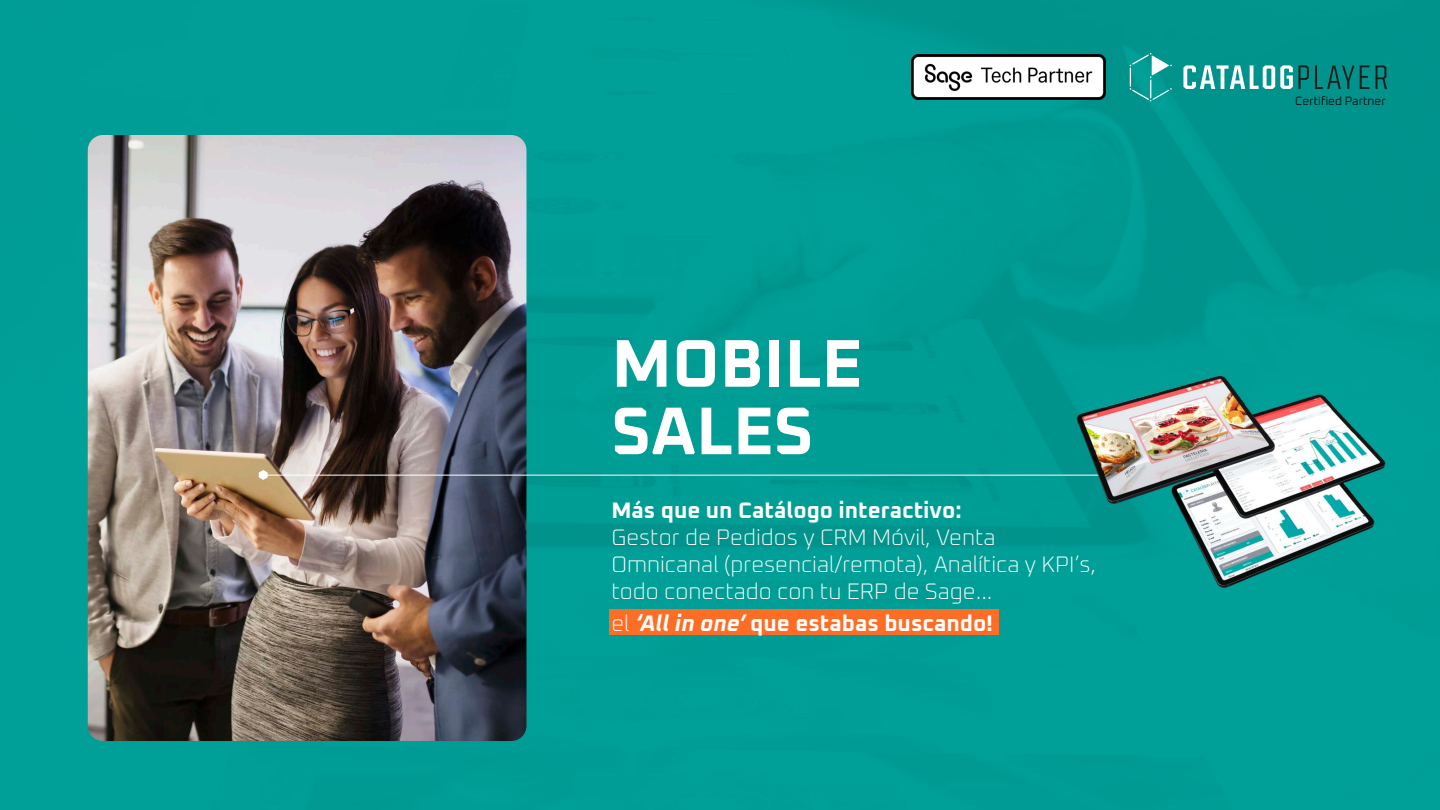
<style>
.page{position:relative;width:1440px;height:810px;background:#fff}
.page>*{position:absolute;margin:0;border:0;box-sizing:border-box;transform-origin:0 0}
.t1{font:700 67.5px/67.5px "Oxanium";color:#fff}
.t2{font:200 22.5px/27px "Oxanium";color:#fff}
.t3{font:700 22.5px "Oxanium";color:#fff}
.t4{font:300 12px "Oxanium";color:#000}
.s1{font-weight:200}
.s2{font-style:italic}
</style>
<div class="page">
<img style="left:0;top:0;width:1440px;height:810px">
<hr style="left:611px;top:391px;width:251px;height:2px;background:#00a199">
<hr style="left:611px;top:459px;width:202px;height:1px;background:#00a199">
<img style="left:88px;top:135px;width:438px;height:606px">
<hr style="left:265px;top:475px;width:862px;height:1px;background:#fff">
<img style="left:1075px;top:353px;width:341px;height:240px">
<svg style="left:259px;top:470px;width:9px;height:10px"></svg>
<div style="left:609px;top:609px;width:390px;height:26px;background:#fc6e26"></div>
<svg style="left:1114px;top:24px;width:273px;height:77px;background:#129891"></svg>
<img style="left:911px;top:55px;width:194px;height:45px">
<h1 class="t1" style="left:611px;top:327px;width:252px">MOBILE<br>SALES</h1>
<p class="t3" style="left:611px;top:496px;width:352px">Más que un Catálogo interactivo:</p>
<p class="t2" style="left:611px;top:523px;width:486px">Gestor de Pedidos y CRM Móvil, Venta<br>Omnicanal (presencial/remota), Analítica y KPI’s, todo conectado con tu ERP de Sage...</p>
<p class="t3" style="left:611px;top:608px;width:383px"><span class="s1">el</span> <span class="s2">‘Allin one’</span>que estabas buscando!</p>
<p class="t4" style="left:1295px;top:93px;width:92px">Certified Partner</p>
</div>
